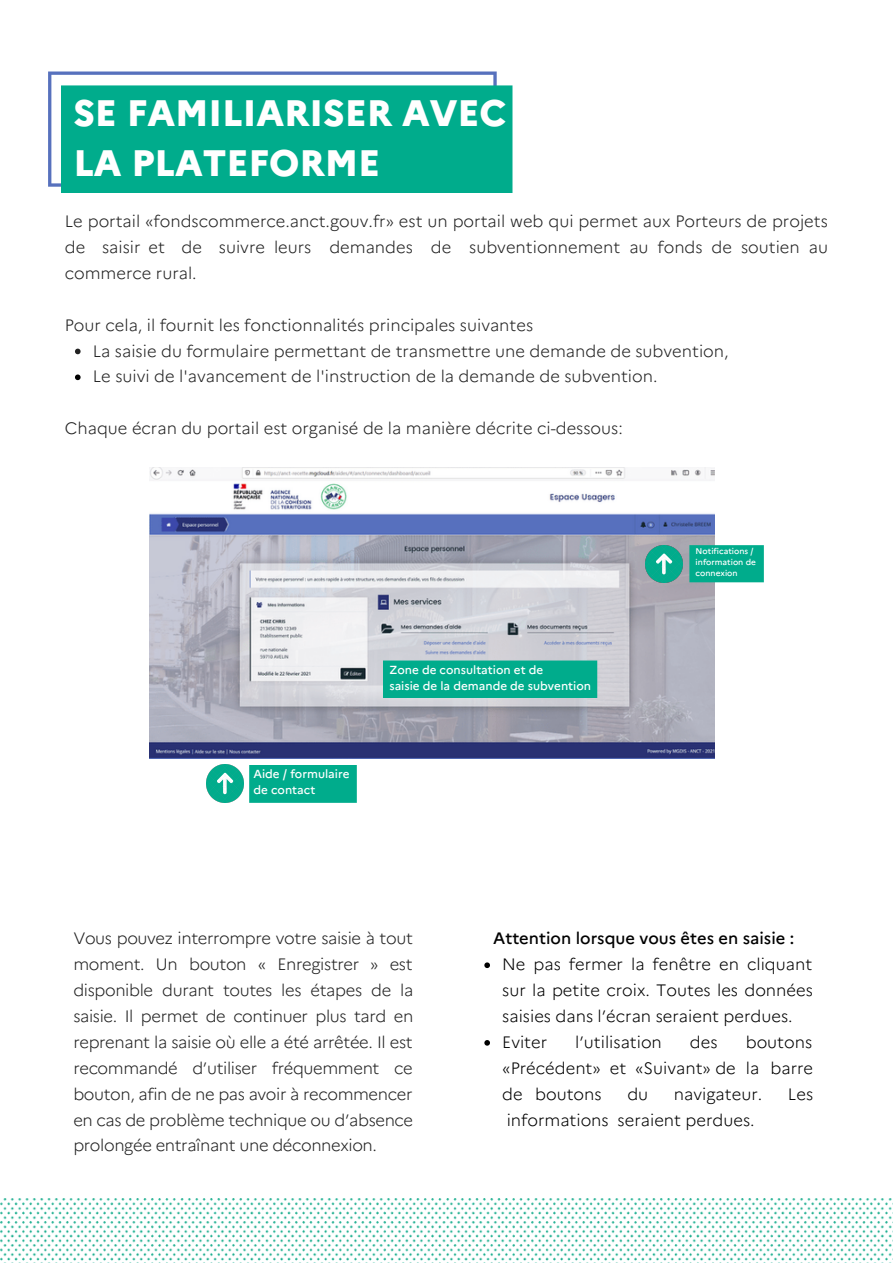
<style>
.page{position:relative;width:893px;height:1264px;background:#fff}
.page>*{position:absolute;margin:0;border:0;box-sizing:border-box;transform-origin:0 0}
.t1{font:800 36.75px/50.6px "Marianne";color:#fff}
.t2{font:300 16.5px/25.8px "Marianne";color:#222;text-align:justify}
.t3{font:300 16.5px/25.8px "Marianne";color:#000}
.t4{font:500 16.5px "Marianne";color:#000}
.t5{font:500 11.7px/15.6px "Marianne";color:#fff}
.t6{font:500 8.25px/11.1px "Marianne";color:#fff}
</style>
<div class="page">
<svg style="left:48px;top:71px;width:448px;height:116px"></svg>
<div style="left:61px;top:85px;width:451px;height:108px;background:#00ac8c"></div>
<div style="left:249px;top:765px;width:108px;height:37px;background:#00ac8c"></div>
<svg style="left:75px;top:348px;width:6px;height:6px"></svg>
<svg style="left:75px;top:374px;width:6px;height:6px"></svg>
<img style="left:150px;top:467px;width:564px;height:291px">
<div style="left:689px;top:545px;width:74px;height:37px;background:#00ac8c"></div>
<div style="left:383px;top:660px;width:214px;height:38px;background:#00ac8c"></div>
<img style="left:206px;top:765px;width:37px;height:37px">
<img style="left:645px;top:545px;width:37px;height:37px">
<svg style="left:484px;top:962px;width:6px;height:6px"></svg>
<svg style="left:484px;top:1040px;width:6px;height:5px"></svg>
<img style="left:0;top:1198px;width:529px;height:63px">
<img style="left:531px;top:1198px;width:361px;height:63px">
<h1 class="t1" style="left:73px;top:87px;width:434px">SE FAMILIARISER AVEC<br>LA PLATEFORME</h1>
<p class="t2" style="left:65px;top:208px;width:764px">Le portail «fondscommerce.anct.gouv.fr» est un portail web qui permet aux Porteurs de projets de saisir et de suivre leurs demandes de subventionnement au fonds de soutien au commerce rural.</p>
<p class="t2" style="left:65px;top:312px;width:470px">Pour cela, il fournit les fonctionnalités principales suivantes</p>
<p class="t2" style="left:93px;top:338px;width:637px">La saisie du formulaire permettant de transmettre une demande de subvention,<br>Le suivi de l'avancement de l'instruction de la demande de subvention.</p>
<p class="t2" style="left:65px;top:415px;width:559px">Chaque écran du portail est organisé de la manière décrite ci-dessous:</p>
<p class="t5" style="left:253px;top:766px;width:98px">Aide / formulaire de contact</p>
<p class="t5" style="left:389px;top:662px;width:203px">Zone de consultation et de<br>saisie de la demande de subvention</p>
<p class="t6" style="left:695px;top:545px;width:62px">Notifications / information de connexion</p>
<p class="t2" style="left:73px;top:925px;width:341px">Vous pouvez interrompre votre saisie à tout moment. Un bouton « Enregistrer » est disponible durant toutes les étapes de la saisie. Il permet de continuer plus tard en reprenant la saisie où elle a été arrêtée. Il est recommandé d’utiliser fréquemment ce bouton, afin de ne pas avoir à recommencer en cas de problème technique ou d’absence prolongée entraînant une déconnexion.</p>
<p class="t4" style="left:493px;top:928px;width:303px">Attention lorsque vous êtes en saisie :</p>
<p class="t3" style="left:502px;top:951px;width:312px">Ne pas fermer la fenêtre en cliquant sur la petite croix. Toutes les données saisies dans l’écran seraient perdues.<br>Eviter</p>
<p class="t3" style="left:575px;top:1029px;width:88px">l’utilisation</p>
<p class="t3" style="left:690px;top:1029px;width:29px">des</p>
<p class="t3" style="left:502px;top:1029px;width:312px;text-align:justify;text-indent:243px">boutons «Précédent» et «Suivant» de la barre de boutons</p>
<p class="t3" style="left:627px;top:1080px;width:22px">du</p>
<p class="t3" style="left:674px;top:1080px;width:90px">navigateur.</p>
<p class="t3" style="left:788px;top:1080px;width:27px">Les</p>
<p class="t3" style="left:506px;top:1106px;width:249px">informations seraient perdues.</p>
</div>
